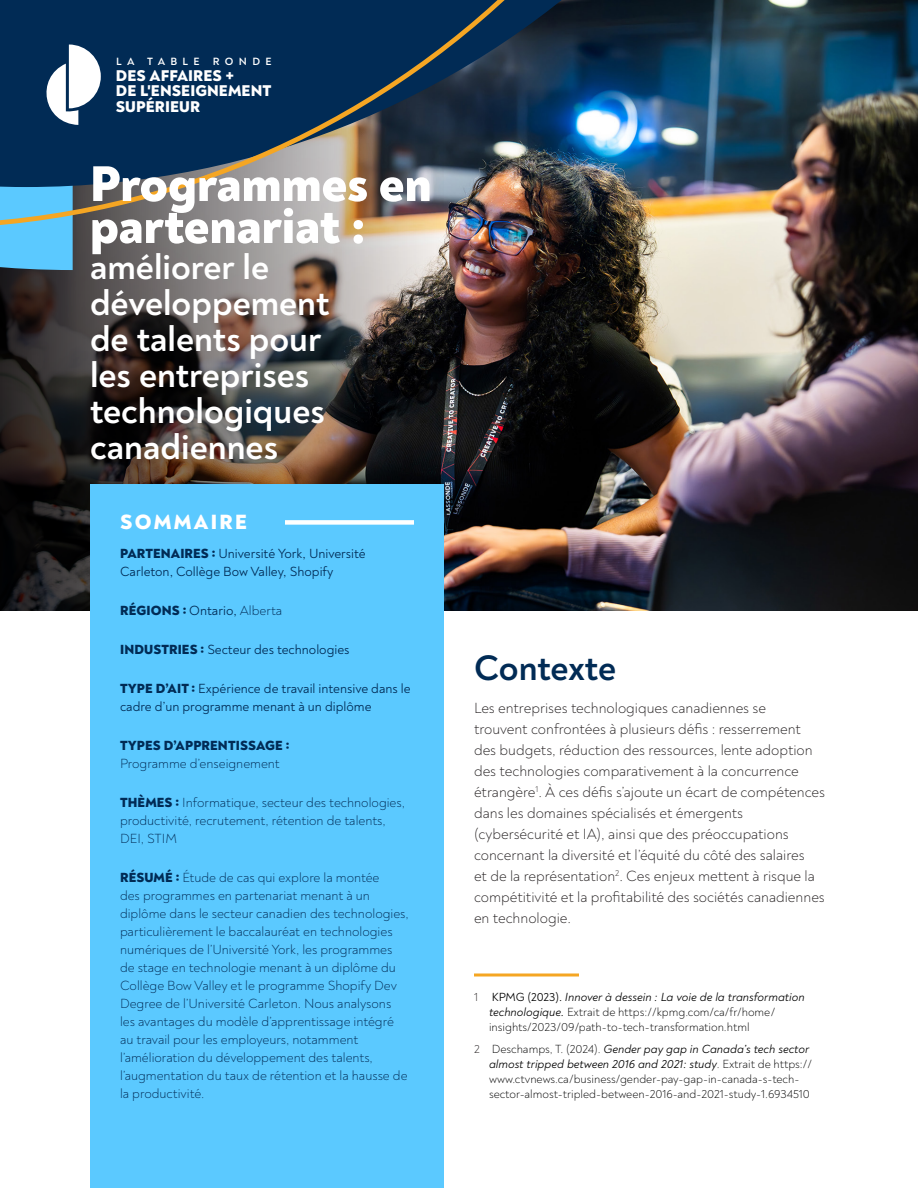
<style>
.page{position:relative;width:918px;height:1188px;background:#fff}
.page>*{position:absolute;margin:0;border:0;box-sizing:border-box;transform-origin:0 0}
.t1{font:800 51px/42px "Noah";color:#fff}
.t2{font:700 36px/36px "Noah";color:#fff}
.t3{font:700 36px "Noah";letter-spacing:-.005em;color:#012b55}
.t4{font:800 21px "Noah";letter-spacing:.11em;color:#fff}
.t5{font:800 15.9px/15.5px "Noah Head";letter-spacing:.005em;color:#fff}
.Body{font:300 15px/21px "Noah";color:#231f20}
.t6{font:300 13.5px/18px "Noah";color:#012b55}
.t7{font:13.5px/18px "Noah";color:#012b55}
.t8{font:800 13.5px "Noah";letter-spacing:.01em;color:#012b55}
.Footnotes{font:300 12px/15px "Noah";color:#000}
.t9{font:700 10.65px "Noah Head";letter-spacing:.495em;color:#fff}
.s1{font-weight:800}
.s2{font-weight:400}
.s3{font-weight:300}
.s4{color:#231f20}
.s5{font-weight:400;font-style:italic}
</style>
<div class="page">
<img style="left:444px;top:0;width:474px;height:611px">
<img style="left:0;top:229px;width:444px;height:382px">
<div style="left:90px;top:485px;width:354px;height:703px;background:#5bc9ff"></div>
<div style="left:285px;top:520px;width:129px;height:5px;background:#fff"></div>
<img style="left:779px;top:0;width:104px;height:187px">
<img style="left:101px;top:0;width:678px;height:229px">
<svg style="left:0;top:0;width:101px;height:270px;background:#366486"></svg>
<hr style="left:474px;top:974px;width:105px;height:2px;background:#f5a623">
<p class="t9" style="left:116px;top:55px;width:157px">LA TABLE RONDE</p>
<p class="t5" style="left:116px;top:67px;width:157px">DES AFFAIRES +<br>DE L'ENSEIGNEMENT<br>SUPÉRIEUR</p>
<h1 class="t1" style="left:90px;top:162px;width:343px">Programmes en partenariat :</h1>
<h2 class="t2" style="left:90px;top:249px;width:241px">améliorer le développement de talents pour les entreprises technologiques canadiennes</h2>
<h3 class="t4" style="left:120px;top:508px;width:128px">SOMMAIRE</h3>
<p class="t7" style="left:120px;top:544px;width:247px"><span class="s1">PARTENAIRES :</span> Université York, Université<br>Carleton, Collège Bow Valley, Shopify</p>
<p class="t8" style="left:120px;top:601px;width:164px">RÉGIONS : <span class="s2">Ontario,</span> <span class="s3">Alberta</span></p>
<p class="t7" style="left:120px;top:640px;width:231px"><span class="s1">INDUSTRIES :</span> Secteur des technologies</p>
<p class="t7" style="left:120px;top:679px;width:292px"><span class="s1">TYPE D’AIT :</span> Expérience de travail intensive dans le cadre d’un programme menant à un diplôme</p>
<p class="t8" style="left:120px;top:736px;width:171px">TYPES D’APPRENTISSAGE :</p>
<p class="t6" style="left:120px;top:754px;width:161px">Programme d’enseignement</p>
<p class="t6" style="left:120px;top:793px;width:286px"><span class="s1">THÈMES :</span> Informatique, secteur des technologies, productivité, recrutement, rétention de talents,<br>DEI, STIM</p>
<p class="t6" style="left:120px;top:868px;width:290px"><span class="s1">RÉSUMÉ :</span> Étude de cas qui explore la montée<br>des programmes en partenariat menant à un diplôme dans le secteur canadien des technologies, particulièrement le baccalauréat en technologies numériques de l’Université York, les programmes de stage en technologie menant à un diplôme du Collège Bow Valley et le programme Shopify Dev Degree de l’Université Carleton. Nous analysons les avantages du modèle d’apprentissage intégré au travail pour les employeurs, notamment l’amélioration du développement des talents, l’augmentation du taux de rétention et la hausse de la productivité.</p>
<h1 class="t3" style="left:474px;top:646px;width:144px">Contexte</h1>
<p class="Body" style="left:474px;top:698px;width:353px">Les entreprises technologiques canadiennes se<br>trouvent confrontées à plusieurs défis : resserrement des budgets, réduction des ressources, lente adoption des technologies comparativement à la concurrence étrangère<sup>1</sup>. À ces défis s’ajoute un écart de compétences dans les domaines spécialisés et émergents (cybersécurité et IA), ainsi que des préoccupations concernant la diversité et l’équité du côté des salaires<br>et de la représentation<sup>2</sup>. Ces enjeux mettent à risque la compétitivité et la profitabilité des sociétés canadiennes en technologie.</p>
<p class="Footnotes" style="left:489px;top:989px;width:317px;text-indent:-15px"><span class="s4">1</span> <span class="s2">KPMG (2023).</span> <span class="s5">Innover à dessein : La voie de la transformation technologique.</span> Extrait de https://kpmg.com/ca/fr/home/ insights/2023/09/path-to-tech-transformation.html</p>
<p class="Footnotes" style="left:489px;top:1042px;width:325px;text-indent:-15px"><span class="s4">2</span> Deschamps, T. (2024). <span class="s5">Gender pay gap in Canada’s tech sector almost tripped between 2016 and 2021: study</span>. Extrait de https:// www.ctvnews.ca/business/gender-pay-gap-in-canada-s-tech&shy;sector-almost-tripled-between-2016-and-2021-study-1.6934510</p>
</div>
